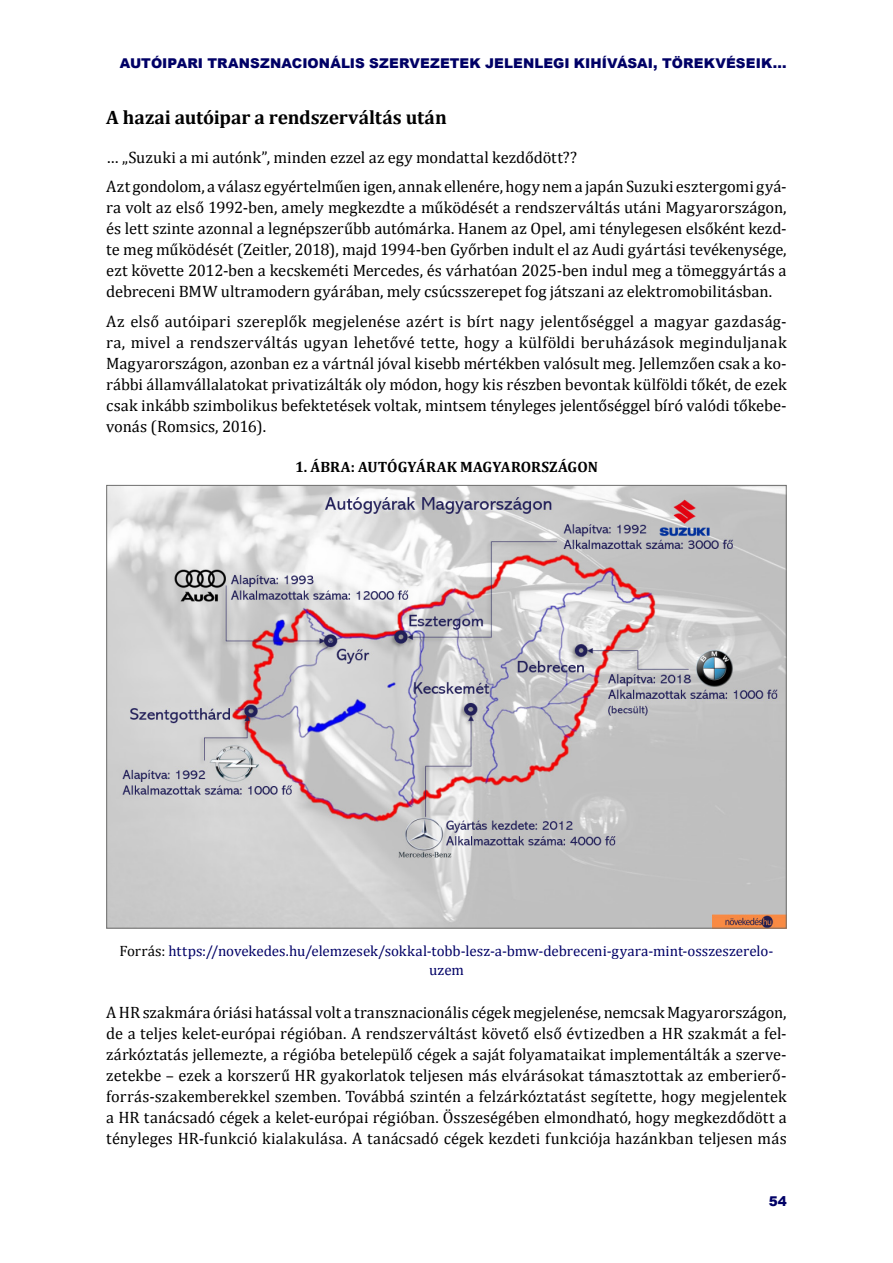
<style>
.page{position:relative;width:893px;height:1263px;background:#fff}
.page>*{position:absolute;margin:0;border:0;box-sizing:border-box;transform-origin:0 0}
.Alcím_1{font:700 19.5px "Cambria";letter-spacing:-.005em;color:#000}
.Főszöveg{font:16.5px/21px "Cambria";color:#000;text-align:justify}
.FORRÁS{font:15px/19px "Cambria";color:#006;text-align:center}
.t1{font:700 15px "Cambria";letter-spacing:.005em;color:#000}
.t2{font:900 13.5px "Arial";letter-spacing:.005em;color:#006}
.s1{color:#000}
</style>
<div class="page">
<img style="left:108px;top:487px;width:677px;height:439px">
<p class="t2" style="left:120px;top:53px;width:668px">AUTÓIPARI TRANSZNACIONÁLIS SZERVEZETEK JELENLEGI KIHÍVÁSAI, TÖREKVÉSEIK...</p>
<p class="Alcím_1" style="left:106px;top:105px;width:342px">A hazai autóipar a rendszerváltás után</p>
<p class="Főszöveg" style="left:106px;top:146px;width:472px">… „Suzuki a mi autónk”, minden ezzel az egy mondattal kezdődött??</p>
<p class="Főszöveg" style="left:106px;top:176px;width:682px">Azt gondolom, a válasz egyértelműen igen, annak ellenére, hogy nem a japán Suzuki esztergomi gyá&shy;ra volt az első 1992-ben, amely megkezdte a működését a rendszerváltás utáni Magyarországon, és lett szinte azonnal a legnépszerűbb autómárka. Hanem az Opel, ami ténylegesen elsőként kezd&shy;te meg működését (Zeitler, 2018), majd 1994-ben Győrben indult el az Audi gyártási tevékenysége, ezt követte 2012-ben a kecskeméti Mercedes, és várhatóan 2025-ben indul meg a tömeggyártás a debreceni BMW ultramodern gyárában, mely csúcsszerepet fog játszani az elektromobilitásban.</p>
<p class="Főszöveg" style="left:106px;top:310px;width:682px">Az első autóipari szereplők megjelenése azért is bírt nagy jelentőséggel a magyar gazdaság&shy;ra, mivel a rendszerváltás ugyan lehetővé tette, hogy a külföldi beruházások meginduljanak Magyarországon, azonban ez a vártnál jóval kisebb mértékben valósult meg. Jellemzően csak a ko&shy;rábbi államvállalatokat privatizálták oly módon, hogy kis részben bevontak külföldi tőkét, de ezek csak inkább szimbolikus befektetések voltak, mintsem tényleges jelentőséggel bíró valódi tőkebe&shy;vonás (Romsics, 2016).</p>
<p class="t1" style="left:295px;top:458px;width:304px">1. ÁBRA: AUTÓGYÁRAK MAGYARORSZÁGON</p>
<p class="FORRÁS" style="left:120px;top:941px;width:655px"><span class="s1">Forrás:</span> https://novekedes.hu/elemzesek/sokkal-tobb-lesz-a-bmw-debreceni-gyara-mint-osszeszerelo&shy;uzem</p>
<p class="Főszöveg" style="left:106px;top:1001px;width:682px">AHR szakmára óriási hatással volt a transznacionális cégek megjelenése, nemcsak Magyarországon, de a teljes kelet-európai régióban. A rendszerváltást követő első évtizedben a HR szakmát a fel&shy;zárkóztatás jellemezte, a régióba betelepülő cégek a saját folyamataikat implementálták a szerve&shy;zetekbe – ezek a korszerű HR gyakorlatok teljesen más elvárásokat támasztottak az emberierő&shy;forrás-szakemberekkel szemben. Továbbá szintén a felzárkóztatást segítette, hogy megjelentek a HR tanácsadó cégek a kelet-európai régióban. Összeségében elmondható, hogy megkezdődött a tényleges HR-funkció kialakulása. A tanácsadó cégek kezdeti funkciója hazánkban teljesen más</p>
<p class="t2" style="left:769px;top:1191px;width:20px">54</p>
</div>
